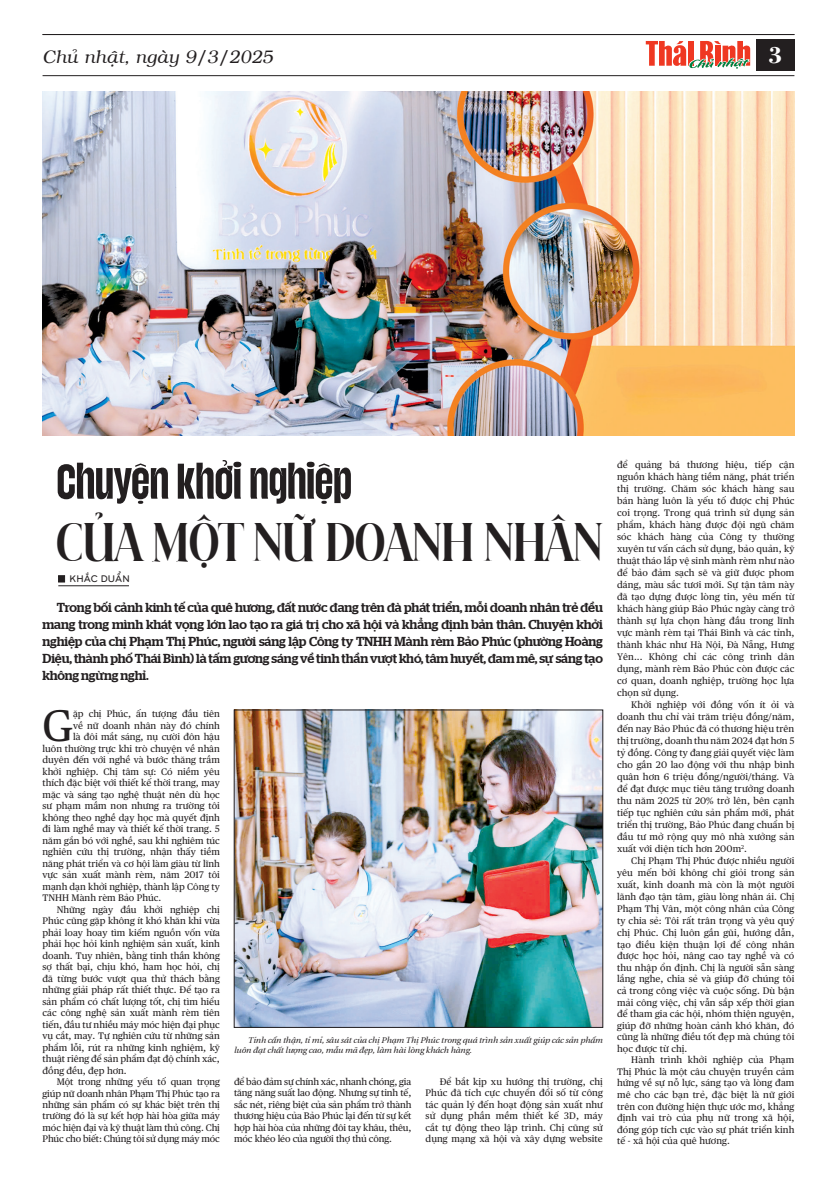
<style>
.page{position:relative;width:837px;height:1177px;background:#fff}
.page>*{position:absolute;margin:0;border:0;box-sizing:border-box;transform-origin:0 0}
.text{font:50px "SVN Gratelos Display Regular";color:#231f20}
.Body_1{font:700 48.6px "Beautique Display Condensed";color:#231f20}
.Body_1-2{font:44.1px "SVN Publico Text Regular";color:#231f20}
.t1{font:24px "VNI Bodon Bold";color:#fff}
.t2{font:italic 18px "VNI";color:#231f20}
.Sapo_1{font:500 13px/17px "SVN Stag";letter-spacing:-.01em;color:#231f20;text-align:justify}
.Ten_tac_gia{font:10px "UTM Bryant LG Bold";color:#231f20}
.Body_1-3{font:9.5px/12px "SVN Publico Text Regular";color:#231f20;text-align:justify}
.Chu_thich_anh{font:8.5px/10.2px "BHD Utopia Italic long Italic";letter-spacing:-.01em;color:#231f20}
</style>
<div class="page">
<div style="left:755px;top:39px;width:39px;height:32px;background:#231f20"></div>
<hr style="left:43px;top:75px;width:751px;height:1px;background:#231f20">
<hr style="left:43px;top:34px;width:751px;height:1px;background:#231f20">
<svg style="left:645px;top:41px;width:105px;height:36px"></svg>
<img style="left:236px;top:711px;width:364px;height:314px">
<img style="left:42px;top:91px;width:752px;height:345px">
<div style="left:58px;top:575px;width:7px;height:7px;background:#231f20;border:1px solid #231f20"></div>
<hr style="left:58px;top:585px;width:71px;height:1px;background:#231f20">
<p class="t2" style="left:43px;top:43px;width:232px">Chuû nhaät, ngaøy 9/3/2025</p>
<p class="t1" style="left:767px;top:37px;width:16px">3</p>
<p class="text" style="left:57px;top:454px;width:297px">Chuyện khởi nghiệp</p>
<p class="Body_1" style="left:57px;top:508px;width:547px">CỦA MỘT NỮ DOANH NHÂN</p>
<p class="Ten_tac_gia" style="left:70px;top:571px;width:62px">KHẮC DUẨN</p>
<p class="Sapo_1" style="left:43px;top:598px;width:561px;text-indent:14px">Trong bối cảnh kinh tế của quê hương, đất nước đang trên đà phát triển, mỗi doanh nhân trẻ đều mang trong mình khát vọng lớn lao tạo ra giá trị cho xã hội và khẳng định bản thân. Chuyện khởi nghiệp của chị Phạm Thị Phúc, người sáng lập Công ty TNHH Mành rèm Bảo Phúc (phường Hoàng Diệu, thành phố Thái Bình) là tấm gương sáng về tinh thần vượt khó, tâm huyết, đam mê, sự sáng tạo không ngừng nghỉ.</p>
<p class="Body_1-2" style="left:43px;top:695px;width:32px">G</p>
<p class="Body_1-3" style="left:73px;top:707px;width:148px">ặp chị Phúc, ấn tượng đầu tiên</p>
<p class="Body_1-3" style="left:73px;top:719px;width:148px">về nữ doanh nhân này đó chính</p>
<p class="Body_1-3" style="left:73px;top:730px;width:148px">là đôi mắt sáng, nụ cười đôn hậu</p>
<p class="Body_1-3" style="left:43px;top:742px;width:179px">luôn thường trực khi trò chuyện về nhân</p>
<p class="Body_1-3" style="left:43px;top:753px;width:179px">duyên đến với nghề và bước thăng trầm</p>
<p class="Body_1-3" style="left:43px;top:765px;width:179px">khởi nghiệp. Chị tâm sự: Có niềm yêu</p>
<p class="Body_1-3" style="left:43px;top:776px;width:179px">thích đặc biệt với thiết kế thời trang, may</p>
<p class="Body_1-3" style="left:43px;top:788px;width:179px">mặc và sáng tạo nghệ thuật nên dù học</p>
<p class="Body_1-3" style="left:43px;top:799px;width:179px">sư phạm mầm non nhưng ra trường tôi</p>
<p class="Body_1-3" style="left:43px;top:811px;width:179px">không theo nghề dạy học mà quyết định</p>
<p class="Body_1-3" style="left:43px;top:822px;width:179px">đi làm nghề may và thiết kế thời trang. 5</p>
<p class="Body_1-3" style="left:43px;top:834px;width:179px">năm gắn bó với nghề, sau khi nghiêm túc</p>
<p class="Body_1-3" style="left:43px;top:845px;width:179px">nghiên cứu thị trường, nhận thấy tiềm</p>
<p class="Body_1-3" style="left:43px;top:856px;width:179px">năng phát triển và cơ hội làm giàu từ lĩnh</p>
<p class="Body_1-3" style="left:43px;top:868px;width:179px">vực sản xuất mành rèm, năm 2017 tôi</p>
<p class="Body_1-3" style="left:43px;top:879px;width:179px">mạnh dạn khởi nghiệp, thành lập Công ty</p>
<p class="Body_1-3" style="left:43px;top:891px;width:120px">TNHH Mành rèm Bảo Phúc.</p>
<p class="Body_1-3" style="left:43px;top:903px;width:179px;line-height:11.5px;text-indent:14px">Những ngày đầu khởi nghiệp chị Phúc cũng gặp không ít khó khăn khi vừa phải loay hoay tìm kiếm nguồn vốn vừa phải học hỏi kinh nghiệm sản xuất, kinh doanh. Tuy nhiên, bằng tinh thần không sợ thất bại, chịu khó, ham học hỏi, chị đã từng bước vượt qua thử thách bằng những giải pháp rất thiết thực. Để tạo ra sản phẩm có chất lượng tốt, chị tìm hiểu các công nghệ sản xuất mành rèm tiên tiến, đầu tư nhiều máy móc hiện đại phục vụ cắt, may. Tự nghiên cứu từ những sản phẩm lỗi, rút ra những kinh nghiệm, kỹ thuật riêng để sản phẩm đạt độ chính xác, đồng đều, đẹp hơn.</p>
<p class="Body_1-3" style="left:43px;top:1075px;width:179px;line-height:11.5px;text-indent:14px">Một trong những yếu tố quan trọng giúp nữ doanh nhân Phạm Thị Phúc tạo ra những sản phẩm có sự khác biệt trên thị trường đó là sự kết hợp hài hòa giữa máy móc hiện đại và kỹ thuật làm thủ công. Chị Phúc cho biết: Chúng tôi sử dụng máy móc</p>
<p class="Body_1-3" style="left:234px;top:1075px;width:179px;line-height:11.5px">để bảo đảm sự chính xác, nhanh chóng, gia tăng năng suất lao động. Nhưng sự tinh tế, sắc nét, riêng biệt của sản phẩm trở thành thương hiệu của Bảo Phúc lại đến từ sự kết hợp hài hòa của những đôi tay khâu, thêu, móc khéo léo của người thợ thủ công.</p>
<p class="Body_1-3" style="left:425px;top:1075px;width:179px;line-height:11.5px;text-indent:14px">Để bắt kịp xu hướng thị trường, chị Phúc đã tích cực chuyển đổi số từ công tác quản lý đến hoạt động sản xuất như sử dụng phần mềm thiết kế 3D, máy cắt tự động theo lập trình. Chị cũng sử dụng mạng xã hội và xây dựng website</p>
<p class="Chu_thich_anh" style="left:234px;top:1033px;width:370px;text-indent:14px">Tính cẩn thận, tỉ mỉ, sâu sát của chị Phạm Thị Phúc trong quá trình sản xuất giúp các sản phẩm luôn đạt chất lượng cao, mẫu mã đẹp, làm hài lòng khách hàng.</p>
<p class="Body_1-3" style="left:617px;top:458px;width:179px">để quảng bá thương hiệu, tiếp cận nguồn khách hàng tiềm năng, phát triển thị trường. Chăm sóc khách hàng sau bán hàng luôn là yếu tố được chị Phúc coi trọng. Trong quá trình sử dụng sản phẩm, khách hàng được đội ngũ chăm sóc khách hàng của Công ty thường xuyên tư vấn cách sử dụng, bảo quản, kỹ thuật tháo lắp vệ sinh mành rèm như nào để bảo đảm sạch sẽ và giữ được phom dáng, màu sắc tươi mới. Sự tận tâm này đã tạo dựng được lòng tin, yêu mến từ khách hàng giúp Bảo Phúc ngày càng trở thành sự lựa chọn hàng đầu trong lĩnh vực mành rèm tại Thái Bình và các tỉnh, thành khác như Hà Nội, Đà Nẵng, Hưng Yên... Không chỉ các công trình dân dụng, mành rèm Bảo Phúc còn được các cơ quan, doanh nghiệp, trường học lựa chọn sử dụng.</p>
<p class="Body_1-3" style="left:617px;top:698px;width:179px;text-indent:14px">Khởi nghiệp với đồng vốn ít ỏi và doanh thu chỉ vài trăm triệu đồng/năm, đến nay Bảo Phúc đã có thương hiệu trên thị trường, doanh thu năm 2024 đạt hơn 5 tỷ đồng. Công ty đang giải quyết việc làm cho gần 20 lao động với thu nhập bình quân hơn 6 triệu đồng/người/tháng. Và để đạt được mục tiêu tăng trưởng doanh thu năm 2025 từ 20% trở lên, bên cạnh tiếp tục nghiên cứu sản phẩm mới, phát triển thị trường, Bảo Phúc đang chuẩn bị đầu tư mở rộng quy mô nhà xưởng sản xuất với diện tích hơn 200m<sup>2</sup>.</p>
<p class="Body_1-3" style="left:617px;top:854px;width:179px;line-height:11.7px;text-indent:14px">Chị Phạm Thị Phúc được nhiều người yêu mến bởi không chỉ giỏi trong sản xuất, kinh doanh mà còn là một người lãnh đạo tận tâm, giàu lòng nhân ái. Chị Phạm Thị Vân, một công nhân của Công ty chia sẻ: Tôi rất trân trọng và yêu quý chị Phúc. Chị luôn gần gũi, hướng dẫn, tạo điều kiện thuận lợi để công nhân được học hỏi, nâng cao tay nghề và có thu nhập ổn định. Chị là người sẵn sàng lắng nghe, chia sẻ và giúp đỡ chúng tôi cả trong công việc và cuộc sống. Dù bận mải công việc, chị vẫn sắp xếp thời gian để tham gia các hội, nhóm thiện nguyện, giúp đỡ những hoàn cảnh khó khăn, đó cũng là những điều tốt đẹp mà chúng tôi học được từ chị.</p>
<p class="Body_1-3" style="left:617px;top:1053px;width:179px;line-height:11.6px;text-indent:14px">Hành trình khởi nghiệp của Phạm Thị Phúc là một câu chuyện truyền cảm hứng về sự nỗ lực, sáng tạo và lòng đam mê cho các bạn trẻ, đặc biệt là nữ giới trên con đường hiện thực ước mơ, khẳng định vai trò của phụ nữ trong xã hội, đóng góp tích cực vào sự phát triển kinh tế - xã hội của quê hương.</p>
</div>
